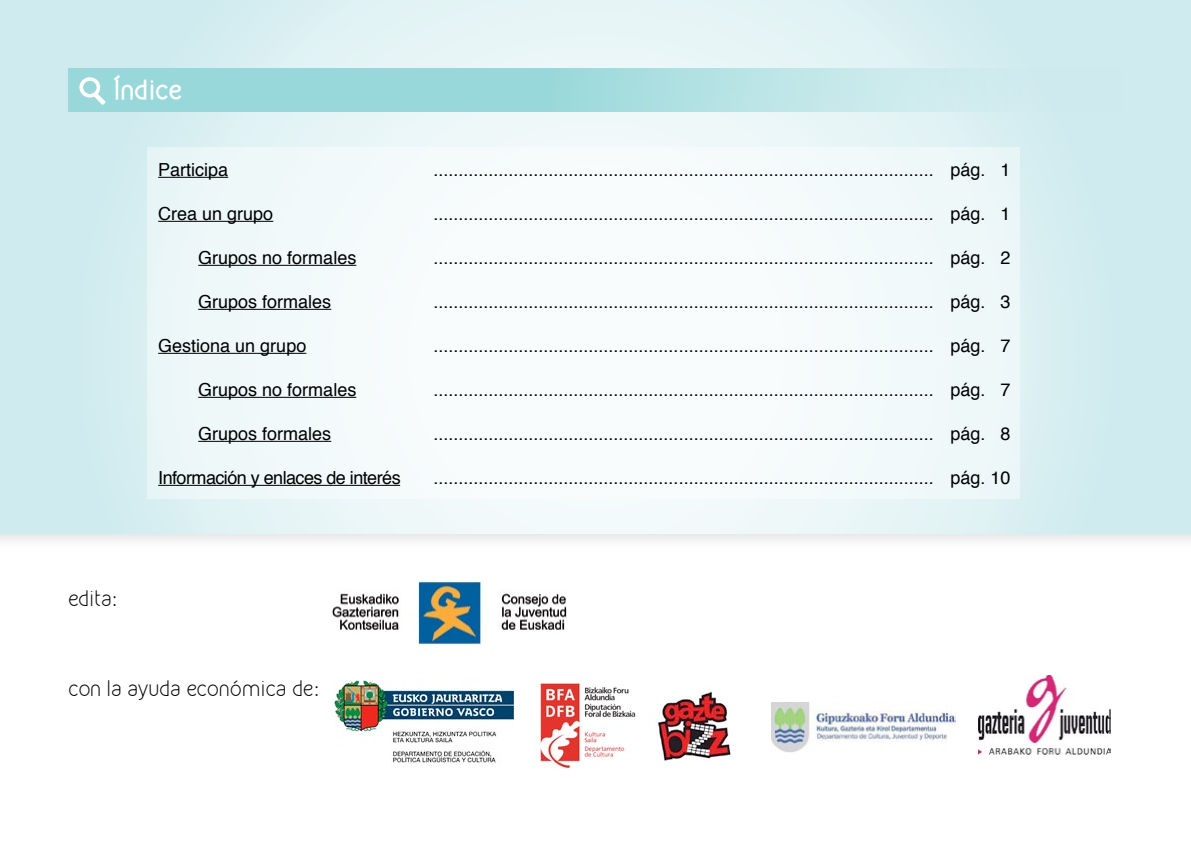
<style>
.page{position:relative;width:1191px;height:842px;background:#fff}
.page>*{position:absolute;margin:0;border:0;box-sizing:border-box;transform-origin:0 0}
.t1{font:700 24px "Kirvy";color:#fff}
.t2{font:300 20px "Kirvy";letter-spacing:-.015em;color:#000}
.t3{font:18px "Helvetica";color:#000}
.t4{font:18px "Helvetica";letter-spacing:-.03em;color:#000}
</style>
<div class="page">
<div style="left:0;top:0;width:1191px;height:551px;background:#000;opacity:.11"></div>
<img style="left:0;top:0;width:935px;height:533px">
<img style="left:935px;top:0;width:256px;height:533px">
<div style="left:147px;top:148px;width:872px;height:351px;background:#f5fafb"></div>
<hr style="left:158px;top:177px;width:70px;height:1px;background:#000">
<hr style="left:158px;top:221px;width:115px;height:1px;background:#000">
<hr style="left:198px;top:265px;width:158px;height:1px;background:#000">
<hr style="left:198px;top:309px;width:133px;height:1px;background:#000">
<hr style="left:158px;top:353px;width:148px;height:1px;background:#000">
<hr style="left:198px;top:397px;width:158px;height:1px;background:#000">
<hr style="left:198px;top:441px;width:133px;height:1px;background:#000">
<hr style="left:158px;top:485px;width:242px;height:1px;background:#000">
<img style="left:332px;top:580px;width:234px;height:66px">
<img style="left:334px;top:680px;width:179px;height:87px">
<img style="left:772px;top:703px;width:183px;height:49px">
<img style="left:978px;top:676px;width:132px;height:79px">
<img style="left:536px;top:680px;width:195px;height:89px">
<svg style="left:68px;top:68px;width:1055px;height:43px;background:#addfe1"></svg>
<svg style="left:79px;top:77px;width:27px;height:28px"></svg>
<h1 class="t1" style="left:114px;top:75px;width:71px">Índice</h1>
<p class="t2" style="left:68px;top:587px;width:49px">edita:</p>
<p class="t3" style="left:158px;top:156px;width:72px">Participa</p>
<p class="t3" style="left:433px;top:156px;width:579px">.................................................................................................... pág. 1</p>
<p class="t3" style="left:158px;top:200px;width:117px">Crea un grupo</p>
<p class="t3" style="left:433px;top:200px;width:579px">.................................................................................................... pág. 1</p>
<p class="t3" style="left:198px;top:244px;width:160px">Grupos no formales</p>
<p class="t3" style="left:433px;top:244px;width:579px">.................................................................................................... pág. 2</p>
<p class="t3" style="left:198px;top:288px;width:135px">Grupos formales</p>
<p class="t3" style="left:433px;top:288px;width:579px">.................................................................................................... pág. 3</p>
<p class="t3" style="left:158px;top:332px;width:150px">Gestiona un grupo</p>
<p class="t3" style="left:433px;top:332px;width:578px">.................................................................................................... pág. 7</p>
<p class="t3" style="left:198px;top:376px;width:160px">Grupos no formales</p>
<p class="t3" style="left:433px;top:376px;width:579px">.................................................................................................... pág. 7</p>
<p class="t3" style="left:198px;top:420px;width:135px">Grupos formales</p>
<p class="t3" style="left:433px;top:420px;width:579px">.................................................................................................... pág. 8</p>
<p class="t4" style="left:158px;top:464px;width:244px">Información y enlaces de interés</p>
<p class="t3" style="left:433px;top:464px;width:579px">.................................................................................................... pág. 10</p>
<p class="t2" style="left:68px;top:677px;width:251px">con la ayuda económica de:</p>
</div>
